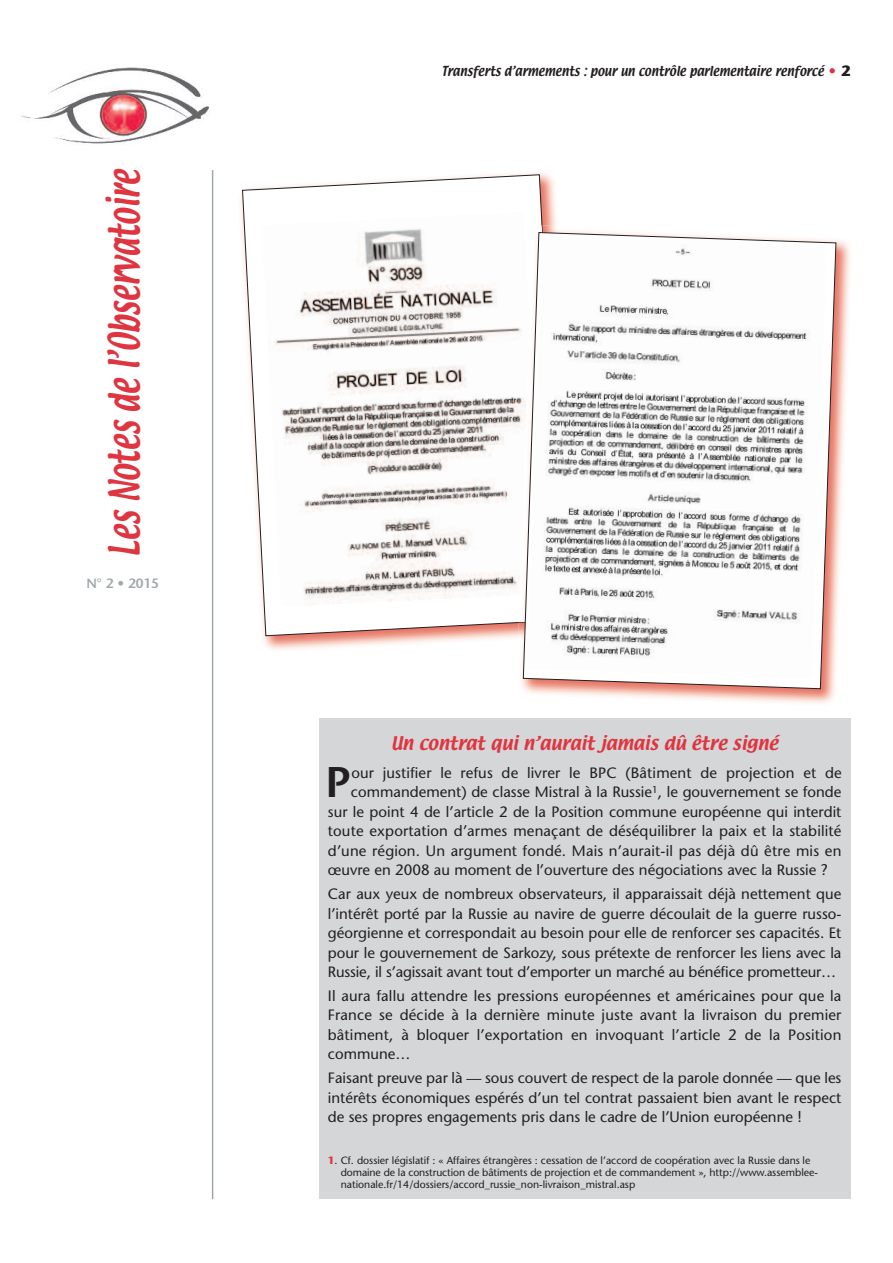
<style>
.page{position:relative;width:893px;height:1263px;background:#fff}
.page>*{position:absolute;margin:0;border:0;box-sizing:border-box;transform-origin:0 0}
.t1{font:600 42.9px "Stone Sans";color:#231f20}
.t2{font:37.8px "Textile";color:#df3540;scale:.71 1}
.t3{font:16.5px "Textile";color:#df3540}
.t4{font:15px/19.5px "Stone Sans";color:#231f20;text-align:justify}
.t5{font:600 13.5px "Stone Sans";color:#a1a8ab}
.t6{font:12px "Textile";color:#231f20;scale:.9 1}
.t7{font:10.5px/12px "Stone Sans";color:#231f20}
.s1{font-family:"Stone Sans";font-weight:700;font-size:15px;color:#df3540}
.s2{font-family:"Stone Sans";font-weight:700;font-size:15px}
.s3{font-weight:700;color:#df3540}
</style>
<div class="page">
<img style="left:21px;top:67px;width:188px;height:77px">
<hr style="left:212px;top:170px;width:1px;height:1029px;background:#a1a8ab">
<div style="left:319px;top:719px;width:531px;height:480px;background:#d4d6d8"></div>
<img style="left:240px;top:173px;width:306px;height:477px">
<svg style="left:242px;top:174px;width:314px;height:462px"></svg>
<img style="left:516px;top:226px;width:334px;height:478px">
<img style="left:518px;top:225px;width:45px;height:397px">
<img style="left:519px;top:323px;width:4px;height:270px">
<svg style="left:523px;top:232px;width:313px;height:457px"></svg>
<h2 class="t2" style="left:102px;top:557px;width:548px;rotate:-90deg">Les Notes de l’Observatoire</h2>
<p class="t5" style="left:86px;top:578px;width:74px">N° 2 • 2015</p>
<p class="t6" style="left:442px;top:64px;width:456px">Transferts d’armements : pour un contrôle parlementaire renforcé <span class="s1">•</span> <span class="s2">2</span></p>
<p class="t3" style="left:391px;top:733px;width:389px">Un contrat qui n’aurait jamais dû être signé</p>
<h1 class="t1" style="left:326px;top:766px;width:27px">P</h1>
<p class="t4" style="left:351px;top:764px;width:492px">our justifier le refus de livrer le BPC (Bâtiment de projection et de</p>
<p class="t4" style="left:351px;top:784px;width:492px">commandement) de classe Mistral à la Russie<sup>1</sup>, le gouvernement se fonde</p>
<p class="t4" style="left:328px;top:803px;width:515px">sur le point 4 de l’article 2 de la Position commune européenne qui interdit</p>
<p class="t4" style="left:328px;top:823px;width:515px">toute exportation d’armes menaçant de déséquilibrer la paix et la stabilité</p>
<p class="t4" style="left:328px;top:842px;width:515px">d’une région. Un argument fondé. Mais n’aurait-il pas déjà dû être mis en</p>
<p class="t4" style="left:328px;top:862px;width:501px">œuvre en 2008 au moment de l’ouverture des négociations avec la Russie ?</p>
<p class="t4" style="left:328px;top:886px;width:515px">Car aux yeux de nombreux observateurs, il apparaissait déjà nettement que l’intérêt porté par la Russie au navire de guerre découlait de la guerre russo&shy;géorgienne et correspondait au besoin pour elle de renforcer ses capacités. Et pour le gouvernement de Sarkozy, sous prétexte de renforcer les liens avec la Russie, il s’agissait avant tout d’emporter un marché au bénéfice prometteur…</p>
<p class="t4" style="left:328px;top:987px;width:515px">Il aura fallu attendre les pressions européennes et américaines pour que la France se décide à la dernière minute juste avant la livraison du premier bâtiment, à bloquer l’exportation en invoquant l’article 2 de la Position commune…</p>
<p class="t4" style="left:328px;top:1070px;width:515px">Faisant preuve par là — sous couvert de respect de la parole donnée — que les intérêts économiques espérés d’un tel contrat passaient bien avant le respect de ses propres engagements pris dans le cadre de l’Union européenne !</p>
<p class="t7" style="left:341px;top:1155px;width:479px;text-indent:-13px"><span class="s3">1</span>. Cf. dossier législatif : « Affaires étrangères : cessation de l’accord de coopération avec la Russie dans le domaine de la construction de bâtiments de projection et de commandement », http://www.assemblee&shy;nationale.fr/14/dossiers/accord_russie_non-livraison_mistral.asp</p>
</div>
